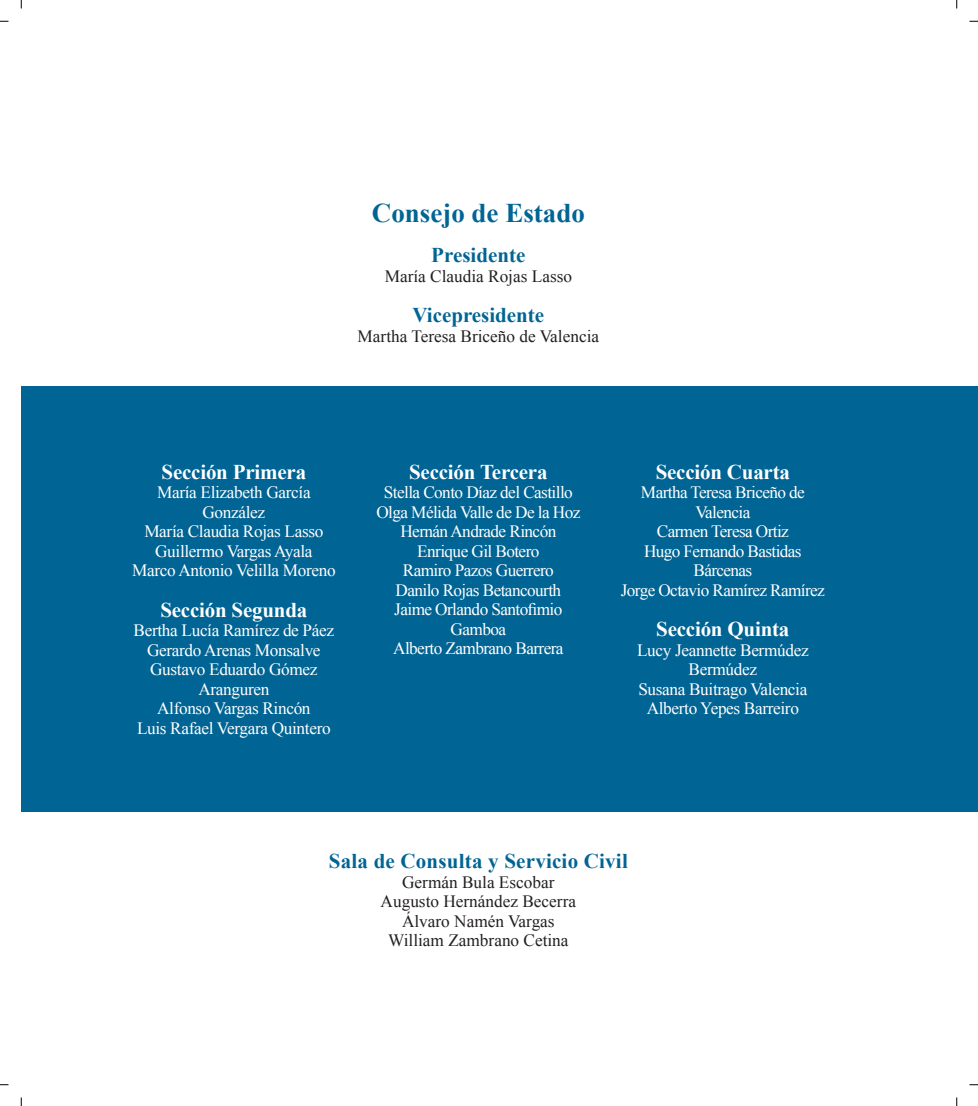
<style>
.page{position:relative;width:978px;height:1106px;background:#fff}
.page>*{position:absolute;margin:0;border:0;box-sizing:border-box;transform-origin:0 0}
.t1{font:700 27px "Times New Roman";color:#006494}
.t2{font:700 21px "Times New Roman";letter-spacing:-.01em;color:#fff}
.t3{font:700 21px "Times New Roman";letter-spacing:.005em;color:#006494}
.t4{font:17.25px/19.5px "Times New Roman";letter-spacing:-.035em;color:#fff;text-align:center}
.t5{font:17.25px/19.5px "Times New Roman";color:#231f20;text-align:center}
</style>
<div class="page">
<div style="left:21px;top:386px;width:957px;height:425px;background:#006494"></div>
<svg style="left:0;top:20px;width:9px;height:2px"></svg>
<svg style="left:969px;top:20px;width:9px;height:2px"></svg>
<svg style="left:20px;top:0;width:2px;height:9px"></svg>
<svg style="left:20px;top:1097px;width:2px;height:9px"></svg>
<svg style="left:956px;top:0;width:2px;height:9px"></svg>
<svg style="left:956px;top:1097px;width:2px;height:9px"></svg>
<h1 class="t1" style="left:372px;top:194px;width:215px">Consejo de Estado</h1>
<p class="t3" style="left:431px;top:240px;width:96px">Presidente</p>
<p class="t5" style="left:385px;top:266px;width:189px">María Claudia Rojas Lasso</p>
<p class="t3" style="left:412px;top:300px;width:133px">Vicepresidente</p>
<p class="t5" style="left:358px;top:326px;width:243px">Martha Teresa Briceño de Valencia</p>
<p class="t2" style="left:162px;top:457px;width:146px">Sección Primera</p>
<p class="t4" style="left:132px;top:482px;width:205px">María Elizabeth García<br>González<br>María Claudia Rojas Lasso<br>Guillermo Vargas Ayala<br>Marco Antonio Velilla Moreno</p>
<p class="t2" style="left:160px;top:595px;width:148px">Sección Segunda</p>
<p class="t4" style="left:134px;top:620px;width:202px">Bertha Lucía Ramírez de Páez<br>Gerardo Arenas Monsalve<br>Gustavo Eduardo Gómez<br>Aranguren<br>Alfonso Vargas Rincón<br>Luis Rafael Vergara Quintero</p>
<p class="t2" style="left:409px;top:457px;width:140px">Sección Tercera</p>
<p class="t4" style="left:376px;top:482px;width:205px">Stella Conto Díaz del Castillo<br>Olga Mélida Valle de De la Hoz<br>Hernán Andrade Rincón<br>Enrique Gil Botero<br>Ramiro Pazos Guerrero<br>Danilo Rojas Betancourth<br>Jaime Orlando Santofimio<br>Gamboa<br>Alberto Zambrano Barrera</p>
<p class="t2" style="left:656px;top:457px;width:136px">Sección Cuarta</p>
<p class="t4" style="left:621px;top:482px;width:206px">Martha Teresa Briceño de<br>Valencia<br>Carmen Teresa Ortiz<br>Hugo Fernando Bastidas<br>Bárcenas<br>Jorge Octavio Ramírez Ramírez</p>
<p class="t2" style="left:656px;top:614px;width:135px">Sección Quinta</p>
<p class="t4" style="left:637px;top:640px;width:173px">Lucy Jeannette Bermúdez<br>Bermúdez<br>Susana Buitrago Valencia<br>Alberto Yepes Barreiro</p>
<p class="t3" style="left:329px;top:846px;width:300px">Sala de Consulta y Servicio Civil</p>
<p class="t5" style="left:381px;top:871px;width:197px">Germán Bula Escobar<br>Augusto Hernández Becerra<br>Álvaro Namén Vargas<br>William Zambrano Cetina</p>
</div>
